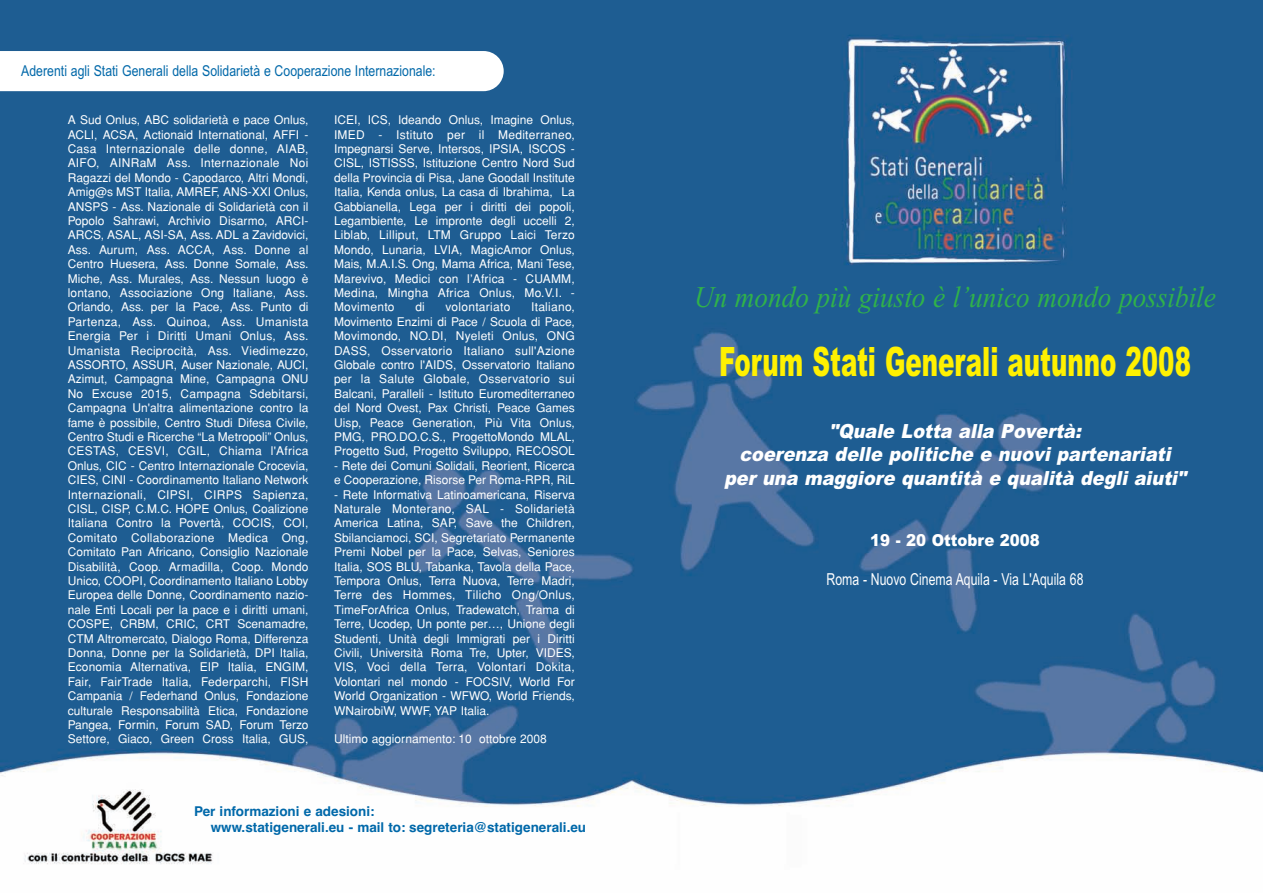
<style>
.page{position:relative;width:1263px;height:893px;background:#fff}
.page>*{position:absolute;margin:0;border:0;box-sizing:border-box;transform-origin:0 0}
.t1{font:900 40.5px "Arial";color:#fff101;scale:.61 1}
.t2{font:italic 30px "Times New Roman";color:#30b24a;scale:.91 1}
.t3{font:italic 900 19.5px/23.4px "Arial";color:#fff;text-align:center;scale:.91 1}
.t4{font:16.5px "Arial Narrow";color:#fff;scale:.91 1}
.t5{font:900 16.5px "Arial";color:#fff;scale:.91 1}
.t6{font:15px "Arial Narrow";color:#0068a9}
.t7{font:700 13.5px/16.2px "Helvetica";color:#0068a9}
.t8{font:12px/14.4px "Helvetica";color:#fff;text-align:justify}
.t9{font:12px "Helvetica";letter-spacing:.02em;color:#fff}
</style>
<div class="page">
<img style="left:0;top:0;width:1263px;height:864px">
<svg style="left:0;top:51px;width:504px;height:40px"></svg>
<p class="t6" style="left:21px;top:62px;width:416px">Aderenti agli Stati Generali della Solidarietà e Cooperazione Internazionale:</p>
<p class="t8" style="left:68px;top:113px;width:242px">A Sud Onlus, ABC solidarietà e pace Onlus, ACLI, ACSA, Actionaid International, AFFI - Casa Internazionale delle donne, AIAB, AIFO, AINRaM Ass. Internazionale Noi Ragazzi del Mondo - Capodarco, Altri Mondi, Amig@s MST Italia, AMREF, ANS-XXI Onlus, ANSPS - Ass. Nazionale di Solidarietà con il Popolo Sahrawi, Archivio Disarmo, ARCI-ARCS, ASAL, ASI-SA, Ass. ADL a Zavidovici, Ass. Aurum, Ass. ACCA, Ass. Donne al Centro Huesera, Ass. Donne Somale, Ass.<br>Miche, Ass. Murales, Ass. Nessun luogo è lontano, Associazione Ong Italiane, Ass.<br>Orlando, Ass. per la Pace, Ass. Punto di Partenza, Ass. Quinoa, Ass. Umanista Energia Per i Diritti Umani Onlus, Ass.<br>Umanista Reciprocità, Ass. Viedimezzo, ASSORTO, ASSUR, Auser Nazionale, AUCI, Azimut, Campagna Mine, Campagna ONU No Excuse 2015, Campagna Sdebitarsi, Campagna Un'altra alimentazione contro la fame è possibile, Centro Studi Difesa Civile, Centro Studi e Ricerche “La Metropoli” Onlus, CESTAS, CESVI, CGIL, Chiama l'Africa Onlus, CIC - Centro Internazionale Crocevia, CIES, CINI - Coordinamento Italiano Network Internazionali, CIPSI, CIRPS Sapienza, CISL, CISP, C.M.C. HOPE Onlus, Coalizione Italiana Contro la Povertà, COCIS, COI, Comitato Collaborazione Medica Ong, Comitato Pan Africano, Consiglio Nazionale Disabilità, Coop. Armadilla, Coop. Mondo Unico, COOPI, Coordinamento Italiano Lobby Europea delle Donne, Coordinamento nazio&shy;nale Enti Locali per la pace e i diritti umani, COSPE, CRBM, CRIC, CRT Scenamadre, CTM Altromercato, Dialogo Roma, Differenza Donna, Donne per la Solidarietà, DPI Italia, Economia Alternativa, EIP Italia, ENGIM, Fair, FairTrade Italia, Federparchi, FISH Campania / Federhand Onlus, Fondazione culturale Responsabilità Etica, Fondazione Pangea, Formin, Forum SAD, Forum Terzo Settore, Giaco, Green Cross Italia, GUS,</p>
<p class="t8" style="left:334px;top:113px;width:242px">ICEI, ICS, Ideando Onlus, Imagine Onlus, IMED - Istituto per il Mediterraneo, Impegnarsi Serve, Intersos, IPSIA, ISCOS - CISL, ISTISSS, Istituzione Centro Nord Sud della Provincia di Pisa, Jane Goodall Institute Italia, Kenda onlus, La casa di Ibrahima, La Gabbianella, Lega per i diritti dei popoli, Legambiente, Le impronte degli uccelli 2, Liblab, Lilliput, LTM Gruppo Laici Terzo Mondo, Lunaria, LVIA, MagicAmor Onlus, Mais, M.A.I.S. Ong, Mama Africa, Mani Tese, Marevivo, Medici con l’Africa - CUAMM, Medina, Mingha Africa Onlus, Mo.V.I. - Movimento</p>
<p class="t8" style="left:334px;top:300px;width:242px;text-indent:197px">Italiano, Movimento Enzimi di Pace / Scuola di Pace, Movimondo, NO.DI, Nyeleti Onlus, ONG DASS, Osservatorio Italiano sull'Azione Globale contro l'AIDS, Osservatorio Italiano per la Salute Globale, Osservatorio sui Balcani, Paralleli - Istituto Euromediterraneo del Nord Ovest, Pax Christi, Peace Games Uisp, Peace Generation, Più Vita Onlus, PMG, PRO.DO.C.S., ProgettoMondo MLAL, Progetto Sud, Progetto Sviluppo, RECOSOL</p>
<p class="t8" style="left:334px;top:458px;width:242px">- Rete dei Comuni Solidali, Reorient, Ricerca e Cooperazione, Risorse Per Roma-RPR, RiL</p>
<p class="t8" style="left:334px;top:487px;width:242px">- Rete Informativa Latinoamericana, Riserva Naturale Monterano, SAL - Solidarietà America Latina, SAP, Save the Children, Sbilanciamoci, SCI, Segretariato Permanente Premi Nobel per la Pace, Selvas, Seniores Italia, SOS BLU, Tabanka, Tavola della Pace, Tempora Onlus, Terra Nuova, Terre Madri, Terre des Hommes, Tilicho Ong/Onlus, TimeForAfrica Onlus, Tradewatch, Trama di Terre, Ucodep, Un ponte per…, Unione degli Studenti, Unità degli Immigrati per i Diritti Civili, Università Roma Tre, Upter, VIDES, VIS, Voci della Terra, Volontari Dokita, Volontari nel mondo - FOCSIV, World For World Organization - WFWO, World Friends, WNairobiW, WWF, YAP Italia.</p>
<p class="t8" style="left:334px;top:732px;width:214px">Ultimo aggiornamento: 10 ottobre 2008</p>
<p class="t8" style="left:415px;top:300px;width:11px">di</p>
<p class="t9" style="left:446px;top:300px;width:66px">volontariato</p>
<p class="t7" style="left:211px;top:803px;width:377px;text-indent:-17px">Per informazioni e adesioni:<br>www.statigenerali.eu - mail to: segreteria@statigenerali.eu</p>
<h2 class="t2" style="left:694px;top:279px;width:575px">Un mondo più giusto è l’unico mondo possibile</h2>
<h1 class="t1" style="left:719px;top:339px;width:775px">Forum Stati Generali autunno 2008</h1>
<h3 class="t3" style="left:724px;top:419px;width:514px">"Quale Lotta alla Povertà:<br>coerenza delle politiche e nuovi partenariati per una maggiore quantità e qualità degli aiuti"</h3>
<h3 class="t5" style="left:870px;top:530px;width:188px">19 - 20 Ottobre 2008</h3>
<h3 class="t4" style="left:826px;top:570px;width:284px">Roma - Nuovo Cinema Aquila - Via L'Aquila 68</h3>
</div>
